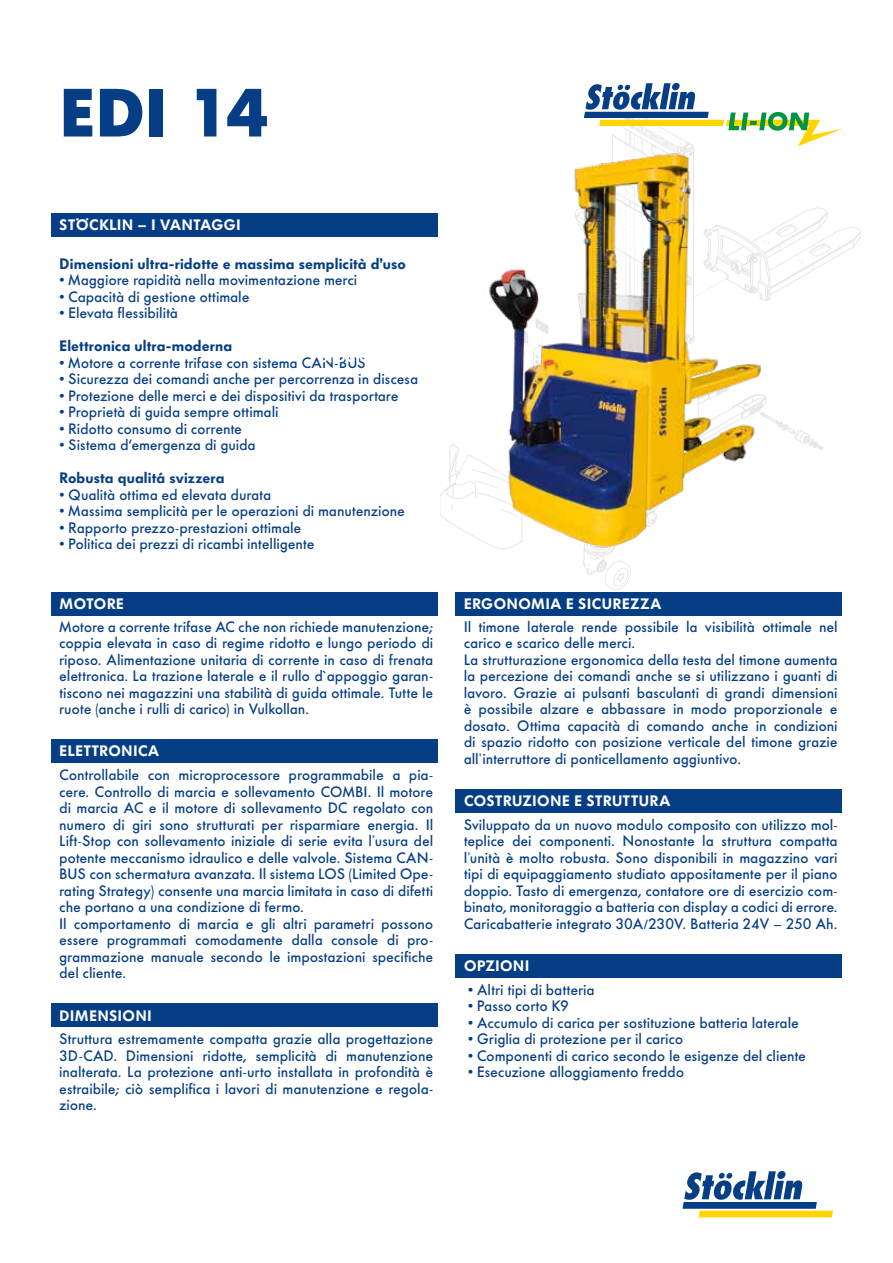
<style>
.page{position:relative;width:893px;height:1263px;background:#fff}
.page>*{position:absolute;margin:0;border:0;box-sizing:border-box;transform-origin:0 0}
.t1{font:700 67.5px "Futura BQ";color:#063e85}
.t2{font:500 15px/16.5px "Futura BQ";letter-spacing:.015em;color:#063e85;text-align:justify}
.t3{font:600 15px "Futura BQ";letter-spacing:.045em;color:#fff}
.t4{font:600 15px "Futura BQ";letter-spacing:.01em;color:#063e85}
</style>
<div class="page">
<img style="left:440px;top:146px;width:420px;height:444px">
<img style="left:471px;top:146px;width:306px;height:411px">
<svg style="left:584px;top:83px;width:258px;height:63px"></svg>
<svg style="left:682px;top:1171px;width:151px;height:46px"></svg>
<div style="left:51px;top:592px;width:386px;height:23px;background:#063e85"></div>
<div style="left:51px;top:740px;width:386px;height:23px;background:#063e85"></div>
<div style="left:51px;top:1004px;width:386px;height:23px;background:#063e85"></div>
<div style="left:455px;top:592px;width:387px;height:23px;background:#063e85"></div>
<div style="left:455px;top:789px;width:387px;height:24px;background:#063e85"></div>
<div style="left:455px;top:954px;width:387px;height:24px;background:#063e85"></div>
<div style="left:51px;top:213px;width:386px;height:24px;background:#063e85"></div>
<h1 class="t1" style="left:60px;top:71px;width:211px">EDI 14</h1>
<p class="t3" style="left:60px;top:216px;width:182px">STÖCKLIN – I VANTAGGI</p>
<p class="t4" style="left:60px;top:254px;width:348px">Dimensioni ultra-ridotte e massima semplicità d’uso</p>
<p class="t2" style="left:60px;top:272px;width:299px">• Maggiore rapidità nella movimentazione merci</p>
<p class="t2" style="left:60px;top:288px;width:192px">• Capacità di gestione ottimale</p>
<p class="t2" style="left:60px;top:305px;width:120px">• Elevata flessibilità</p>
<p class="t4" style="left:60px;top:337px;width:174px">Elettronica ultra-moderna</p>
<p class="t2" style="left:60px;top:354px;width:308px">• Motore a corrente trifase con sistema CAN-BUS</p>
<p class="t2" style="left:60px;top:371px;width:360px">• Sicurezza dei comandi anche per percorrenza in discesa</p>
<p class="t2" style="left:60px;top:387px;width:340px">• Protezione delle merci e dei dispositivi da trasportare</p>
<p class="t2" style="left:60px;top:404px;width:221px">• Proprietà di guida sempre ottimali</p>
<p class="t2" style="left:60px;top:420px;width:184px">• Ridotto consumo di corrente</p>
<p class="t2" style="left:60px;top:437px;width:198px">• Sistema d‘emergenza di guida</p>
<p class="t4" style="left:60px;top:469px;width:167px">Robusta qualitá svizzera</p>
<p class="t2" style="left:60px;top:486px;width:213px">• Qualità ottima ed elevata durata</p>
<p class="t2" style="left:60px;top:503px;width:347px">• Massima semplicità per le operazioni di manutenzione</p>
<p class="t2" style="left:60px;top:519px;width:243px">• Rapporto prezzo-prestazioni ottimale</p>
<p class="t2" style="left:60px;top:536px;width:257px">• Politica dei prezzi di ricambi intelligente</p>
<p class="t3" style="left:60px;top:595px;width:66px">MOTORE</p>
<p class="t2" style="left:60px;top:618px;width:375px">Motore a corrente trifase AC che non richiede manutenzione; coppia elevata in caso di regime ridotto e lungo periodo di riposo. Alimentazione unitaria di corrente in caso di frenata elettronica. La trazione laterale e il rullo d`appoggio garan&shy;tiscono nei magazzini una stabilità di guida ottimale. Tutte le ruote (anche i rulli di carico) in Vulkollan.</p>
<p class="t3" style="left:60px;top:742px;width:101px">ELETTRONICA</p>
<p class="t2" style="left:60px;top:767px;width:375px;text-align:left">Controllabile con microprocessore programmabile a pia&shy;cere. Controllo di marcia e sollevamento COMBI. Il motore di marcia AC e il motore di sollevamento DC regolato con numero di giri sono strutturati per risparmiare energia. Il Lift-Stop con sollevamento iniziale di serie evita l’usura del potente meccanismo idraulico e delle valvole. Sistema CAN-BUS con schermatura avanzata. Il sistema LOS (Limited Ope&shy;rating Strategy) consente una marcia limitata in caso di difetti che portano a una condizione di fermo.<br>Il comportamento di marcia e gli altri parametri possono essere programmati comodamente dalla console di pro&shy;grammazione manuale secondo le impostazioni specifiche del cliente.</p>
<p class="t3" style="left:60px;top:1006px;width:93px">DIMENSIONI</p>
<p class="t2" style="left:60px;top:1031px;width:375px">Struttura estremamente compatta grazie alla progettazione 3D-CAD. Dimensioni ridotte, semplicità di manutenzione inalterata. La protezione anti-urto installata in profondità è estraibile; ciò semplifica i lavori di manutenzione e regola&shy;zione.</p>
<p class="t3" style="left:464px;top:595px;width:199px">ERGONOMIA E SICUREZZA</p>
<p class="t2" style="left:464px;top:618px;width:375px;text-align:left">Il timone laterale rende possibile la visibilità ottimale nel carico e scarico delle merci.<br>La strutturazione ergonomica della testa del timone aumenta la percezione dei comandi anche se si utilizzano i guanti di lavoro. Grazie ai pulsanti basculanti di grandi dimensioni è possibile alzare e abbassare in modo proporzionale e dosato. Ottima capacità di comando anche in condizioni di spazio ridotto con posizione verticale del timone grazie all’interruttore di ponticellamento aggiuntivo.</p>
<p class="t3" style="left:464px;top:792px;width:208px">COSTRUZIONE E STRUTTURA</p>
<p class="t2" style="left:464px;top:816px;width:375px">Sviluppato da un nuovo modulo composito con utilizzo mol&shy;teplice dei componenti. Nonostante la struttura compatta l’unità è molto robusta. Sono disponibili in magazzino vari tipi di equipaggiamento studiato appositamente per il piano doppio. Tasto di emergenza, contatore ore di esercizio com&shy;binato, monitoraggio a batteria con display a codici di errore.<br>Caricabatterie integrato 30A/230V. Batteria 24V – 250 Ah.</p>
<p class="t3" style="left:464px;top:957px;width:67px">OPZIONI</p>
<p class="t2" style="left:468px;top:981px;width:128px">• Altri tipi di batteria</p>
<p class="t2" style="left:468px;top:998px;width:102px">• Passo corto K9</p>
<p class="t2" style="left:468px;top:1014px;width:332px">• Accumulo di carica per sostituzione batteria laterale</p>
<p class="t2" style="left:468px;top:1031px;width:217px">• Griglia di protezione per il carico</p>
<p class="t2" style="left:468px;top:1047px;width:340px">• Componenti di carico secondo le esigenze del cliente</p>
<p class="t2" style="left:468px;top:1064px;width:218px">• Esecuzione alloggiamento freddo</p>
</div>
